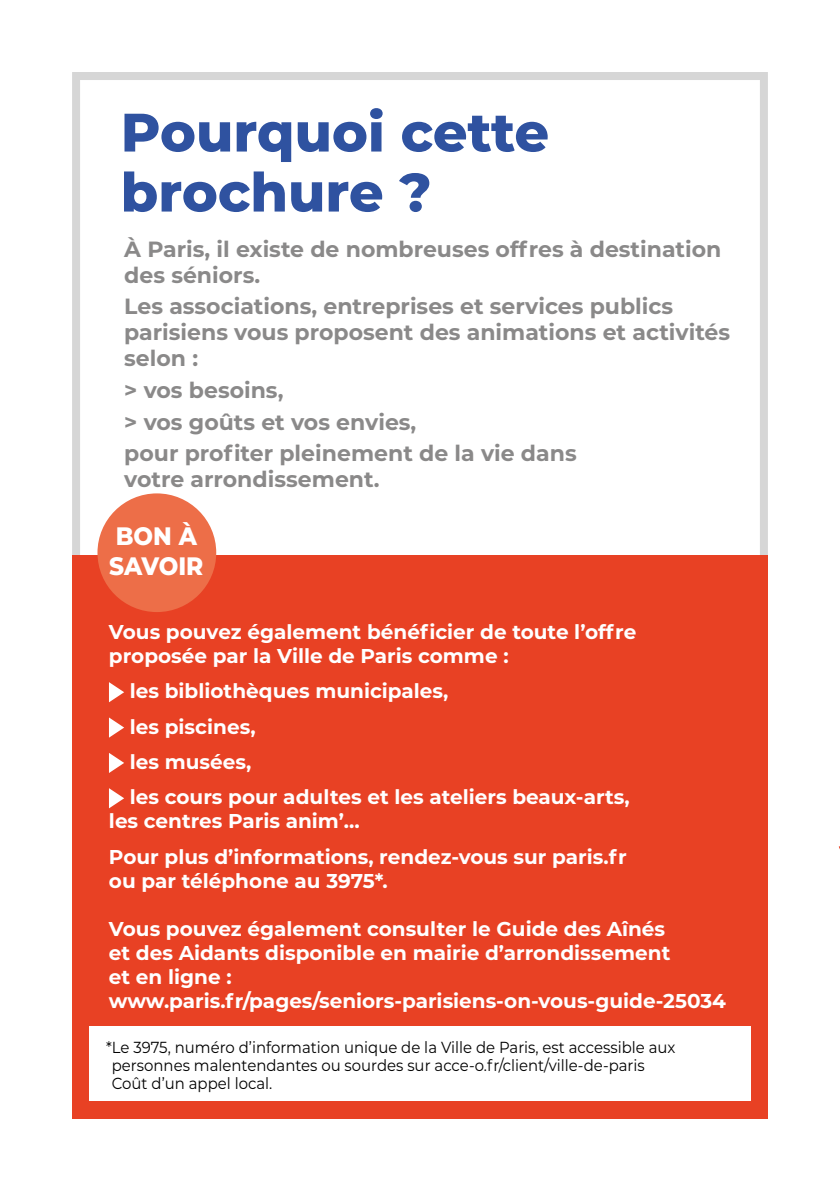
<style>
.page{position:relative;width:840px;height:1191px;background:#fff}
.page>*{position:absolute;margin:0;border:0;box-sizing:border-box;transform-origin:0 0}
.t1{font:800 54px/60px "Montserrat";color:#2f52a0}
.t2{font:800 25.2px/30px "Montserrat";color:#fff;scale:.92 1}
.t3{font:700 22px/26px "Montserrat";color:#8a8989}
.t4{font:700 20px/24px "Montserrat";color:#fff}
.t5{font:16px/18px "Montserrat";color:#000;scale:.93 1}
</style>
<div class="page">
<div style="left:72px;top:72px;width:695px;height:1047px;border:8px solid #d6d6d6"></div>
<div style="left:72px;top:555px;width:695px;height:564px;background:#e84124"></div>
<div style="left:97px;top:493px;width:119px;height:119px;background:#ed6e48;border-radius:50%"></div>
<svg style="left:109px;top:682px;width:15px;height:20px"></svg>
<svg style="left:109px;top:717px;width:15px;height:20px"></svg>
<svg style="left:109px;top:753px;width:15px;height:20px"></svg>
<svg style="left:109px;top:788px;width:15px;height:20px"></svg>
<div style="left:89px;top:1026px;width:661px;height:74px;background:#fff"></div>
<h1 class="t1" style="left:121px;top:99px;width:429px">Pourquoi cette brochure ?</h1>
<p class="t3" style="left:124px;top:235px;width:598px">À Paris, il existe de nombreuses offres à destination des séniors.</p>
<p class="t3" style="left:124px;top:292px;width:607px">Les associations, entreprises et services publics parisiens vous proposent des animations et activités selon :</p>
<p class="t3" style="left:124px;top:373px;width:453px;line-height:31.6px">&gt; vos besoins,<br>&gt; vos goûts et vos envies,<br>pour profiter pleinement de la vie dans</p>
<p class="t3" style="left:124px;top:465px;width:257px">votre arrondissement.</p>
<p class="t2" style="left:109px;top:520px;width:104px">BON À<br>SAVOIR</p>
<p class="t4" style="left:109px;top:619px;width:528px">Vous pouvez également bénéficier de toute l’offre proposée par la Ville de Paris comme :</p>
<p class="t4" style="left:130px;top:672px;width:501px;line-height:35.4px">les bibliothèques municipales,<br>les piscines,<br>les musées,<br>les cours pour adultes et les ateliers beaux-arts,</p>
<p class="t4" style="left:109px;top:802px;width:519px;line-height:35.4px">les centres Paris anim’…<br>Pour plus d’informations, rendez-vous sur paris.fr</p>
<p class="t4" style="left:109px;top:867px;width:280px">ou par téléphone au 3975*.</p>
<p class="t4" style="left:109px;top:915px;width:618px">Vous pouvez également consulter le Guide des Aînés<br>et des Aidants disponible en mairie d’arrondissement<br>et en ligne : www.paris.fr/pages/seniors-parisiens-on-vous-guide-25034</p>
<p class="t5" style="left:112px;top:1038px;width:607px;text-indent:-6px">*Le 3975, numéro d’information unique de la Ville de Paris, est accessible aux personnes malentendantes ou sourdes sur acce-o.fr/client/ville-de-paris<br>Coût d’un appel local.</p>
</div>
